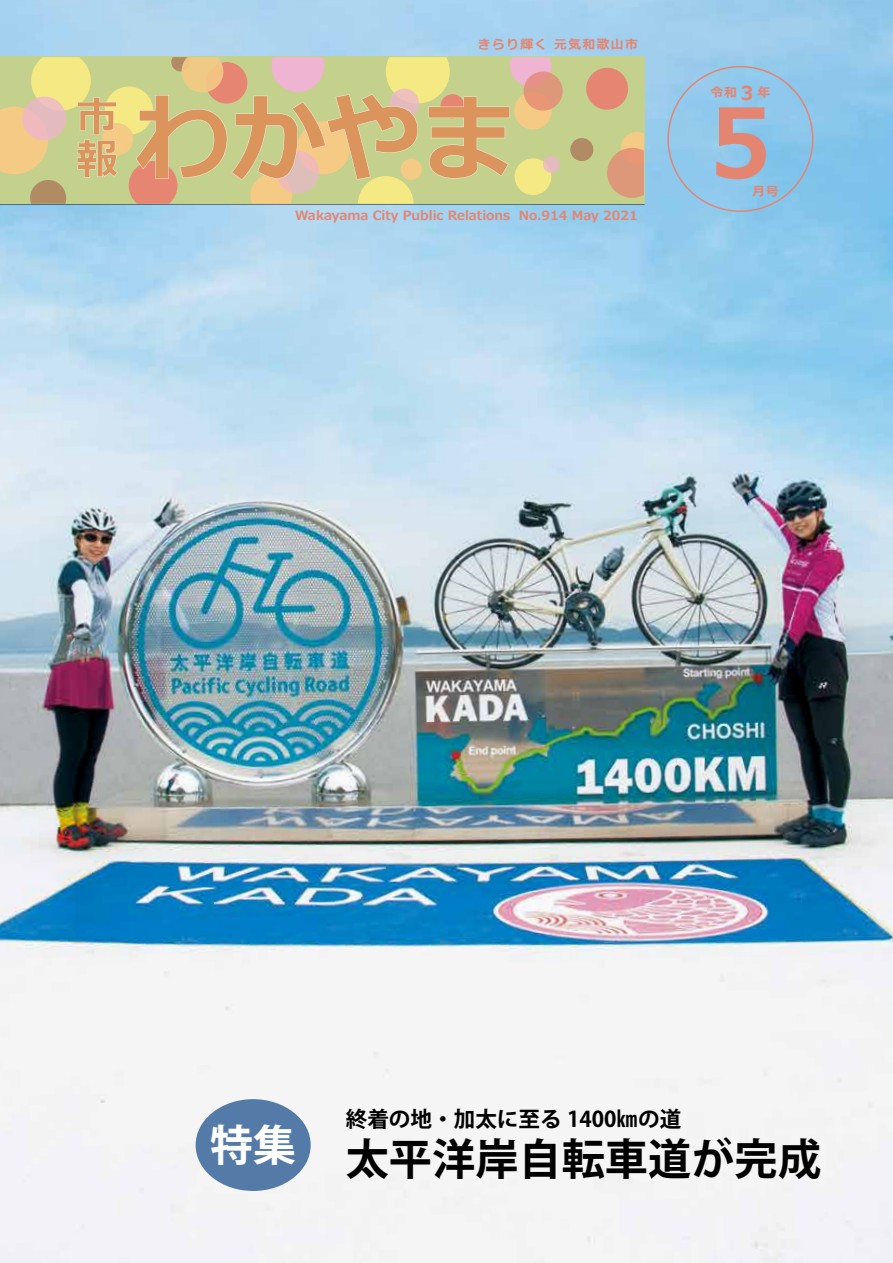
<style>
.page{position:relative;width:893px;height:1263px;background:#fff}
.page>*{position:absolute;margin:0;border:0;box-sizing:border-box;transform-origin:0 0}
.t1{font:700 95.7px "Meiryo";color:#e48572;scale:.95 1}
.t2{font:700 43.2px "Koz Go Pro";color:#000}
.t3{font:700 21.6px "Koz Go Pro";color:#000}
.t4{font:700 12.75px "Meiryo";color:#e48572}
.t5{font:700 12.75px "Meiryo";letter-spacing:.11em;color:#e48572}
.s1{font-size:19.2px}
</style>
<div class="page">
<img style="left:0;top:0;width:893px;height:1263px">
<div style="left:0;top:57px;width:644px;height:147px;background:#c3d18c"></div>
<svg style="left:607px;top:132px;width:37px;height:66px"></svg>
<div style="left:586px;top:68px;width:42px;height:42px;background:#e58572;border-radius:50%"></div>
<div style="left:570px;top:138px;width:23px;height:23px;background:#b18b64;border-radius:50%"></div>
<svg style="left:0;top:57px;width:563px;height:147px"></svg>
<div style="left:196px;top:1099px;width:115px;height:92px;background:#547ba8;border-radius:50%"></div>
<p class="t5" style="left:478px;top:36px;width:161px">きらり輝く 元気和歌山市</p>
<p class="t4" style="left:295px;top:206px;width:344px">Wakayama City Public Relations No.914 May 2021</p>
<p class="t4" style="left:711px;top:84px;width:61px">令和<span class="s1">３</span>年</p>
<h1 class="t1" style="left:710px;top:76px;width:66px">5</h1>
<p class="t4" style="left:752px;top:182px;width:28px">月号</p>
<h3 class="t3" style="left:346px;top:1105px;width:337px">終着の地・加太に至る 1400㎞の道</h3>
<h2 class="t2" style="left:210px;top:1131px;width:612px"><sup>特集</sup> 太平洋岸自転車道が完成</h2>
</div>
